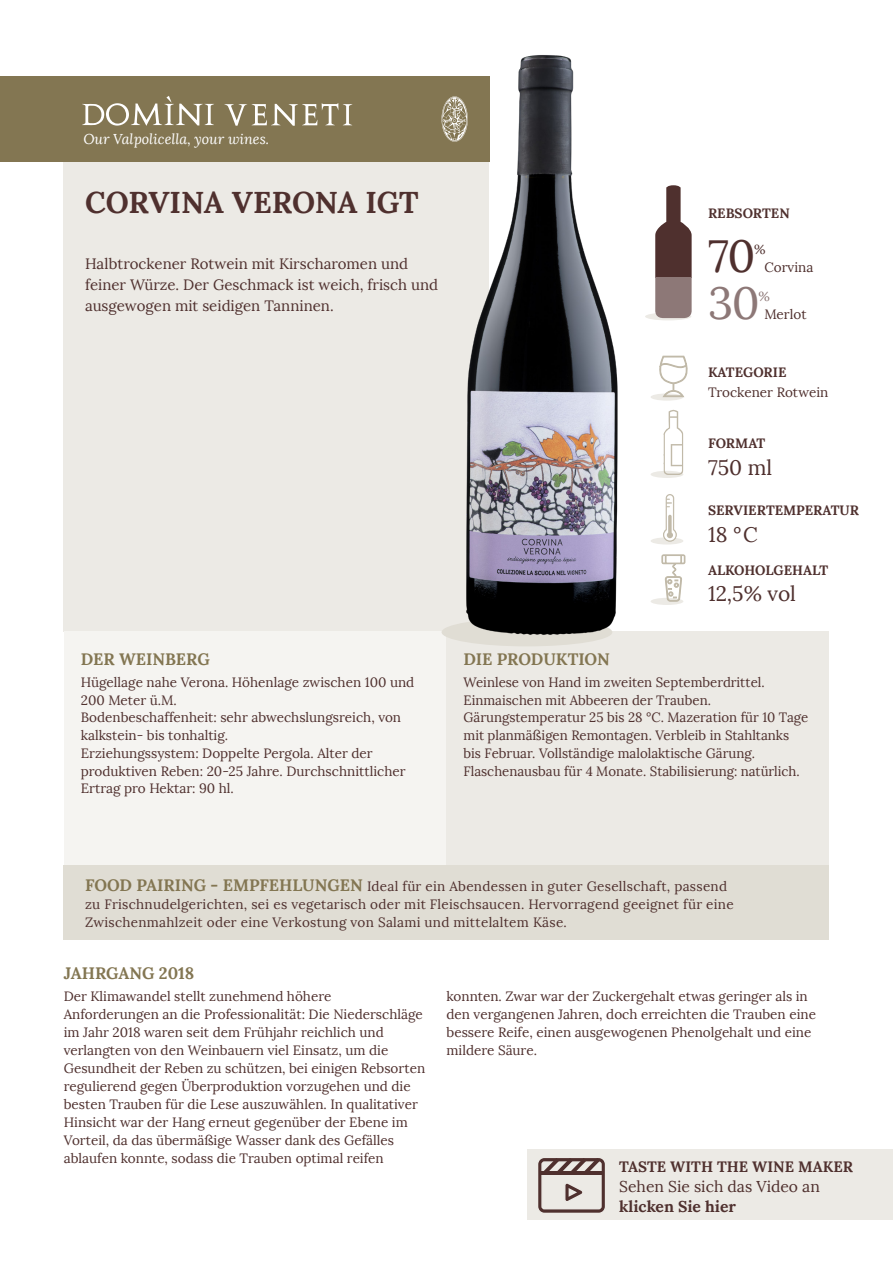
<style>
.page{position:relative;width:893px;height:1263px;background:#fff}
.page>*{position:absolute;margin:0;border:0;box-sizing:border-box;transform-origin:0 0}
.t1{font:45px "Lora";color:#4f302e}
.t2{font:45px "Lora";color:#8d7877}
.t3{font:700 30px "Lora";letter-spacing:-.005em;color:#4f302e}
.t4{font:21px "Lora";color:#4f302e}
.t5{font:700 16.5px "Lora";color:#837652}
.t6{font:15.75px "Lora";color:#4f302e}
.t7{font:700 15.75px "Lora";color:#4f302e}
.t8{font:15px/21px "Lora";color:#4f302e}
.t9{font:700 15px "Lora";color:#4f302e}
.t10{font:italic 14.25px "Lora";color:#fff}
.t11{font:13.5px/18px "Lora";color:#4f302e}
.t12{font:13.5px/18px "Lora";letter-spacing:.02em;color:#4f302e}
.t13{font:700 13.5px "Lora";color:#4f302e}
.t14{font:13.2px "Lora";color:#4f302e}
.t15{font:13.2px "Lora";color:#8d7877}
.s1{font-weight:700;font-size:16.5px;color:#837652}
</style>
<div class="page">
<div style="left:651px;top:598px;width:32px;height:7px;background:#eceae5;border-radius:50%"></div>
<div style="left:651px;top:393px;width:32px;height:8px;background:#eceae5;border-radius:50%"></div>
<svg style="left:659px;top:355px;width:29px;height:43px"></svg>
<svg style="left:662px;top:554px;width:23px;height:47px"></svg>
<div style="left:651px;top:471px;width:32px;height:7px;background:#eceae5;border-radius:50%"></div>
<svg style="left:663px;top:409px;width:20px;height:66px"></svg>
<div style="left:651px;top:537px;width:32px;height:7px;background:#eceae5;border-radius:50%"></div>
<svg style="left:663px;top:494px;width:14px;height:48px"></svg>
<div style="left:64px;top:865px;width:765px;height:75px;background:#e0ddd4"></div>
<div style="left:64px;top:162px;width:425px;height:469px;background:#eceae5"></div>
<div style="left:64px;top:631px;width:382px;height:234px;background:#f5f4f1"></div>
<div style="left:446px;top:631px;width:383px;height:234px;background:#eceae5"></div>
<div style="left:442px;top:618px;width:170px;height:28px;background:#e0ddd4;border-radius:50%"></div>
<img style="left:454px;top:55px;width:164px;height:591px">
<div style="left:645px;top:313px;width:46px;height:7px;background:#eceae5;border-radius:50%"></div>
<svg style="left:655px;top:185px;width:37px;height:93px"></svg>
<div style="left:655px;top:278px;width:37px;height:40px;background:#8d7877"></div>
<div style="left:0;top:77px;width:489px;height:85px;background:#837652"></div>
<svg style="left:82px;top:96px;width:132px;height:30px"></svg>
<svg style="left:224px;top:103px;width:129px;height:23px"></svg>
<svg style="left:442px;top:96px;width:26px;height:46px"></svg>
<div style="left:527px;top:1149px;width:366px;height:70px;background:#eceae5"></div>
<svg style="left:538px;top:1158px;width:67px;height:55px"></svg>
<p class="t10" style="left:83px;top:130px;width:187px">Our Valpolicella, your wines.</p>
<p class="t3" style="left:85px;top:183px;width:335px">CORVINA VERONA IGT</p>
<p class="t8" style="left:85px;top:254px;width:355px">Halbtrockener Rotwein mit Kirscharomen und feiner Würze. Der Geschmack ist weich, frisch und ausgewogen mit seidigen Tanninen.</p>
<p class="t5" style="left:81px;top:648px;width:131px">DER WEINBERG</p>
<p class="t11" style="left:81px;top:673px;width:335px">Hügellage nahe Verona. Höhenlage zwischen 100 und<br>200 Meter ü.M.</p>
<p class="t11" style="left:81px;top:709px;width:322px">Bodenbeschaffenheit: sehr abwechslungsreich, von kalkstein- bis tonhaltig.</p>
<p class="t11" style="left:81px;top:744px;width:326px">Erziehungssystem: Doppelte Pergola. Alter der produktiven Reben: 20-25 Jahre. Durchschnittlicher<br>Ertrag pro Hektar: 90 hl.</p>
<p class="t13" style="left:708px;top:205px;width:83px">REBSORTEN</p>
<p class="t1" style="left:708px;top:228px;width:49px">70</p>
<p class="t14" style="left:754px;top:241px;width:13px">%</p>
<p class="t2" style="left:708px;top:275px;width:53px">30</p>
<p class="t15" style="left:758px;top:288px;width:13px">%</p>
<p class="t11" style="left:764px;top:258px;width:51px">Corvina</p>
<p class="t11" style="left:764px;top:305px;width:44px">Merlot</p>
<p class="t13" style="left:708px;top:363px;width:80px">KATEGORIE</p>
<p class="t11" style="left:708px;top:384px;width:122px">Trockener Rotwein</p>
<p class="t13" style="left:708px;top:435px;width:59px">FORMAT</p>
<p class="t4" style="left:708px;top:455px;width:66px">750 ml</p>
<p class="t13" style="left:708px;top:502px;width:153px">SERVIERTEMPERATUR</p>
<p class="t4" style="left:708px;top:521px;width:51px">18 °C</p>
<p class="t13" style="left:708px;top:561px;width:122px">ALKOHOLGEHALT</p>
<p class="t4" style="left:708px;top:581px;width:89px">12,5% vol</p>
<p class="t5" style="left:463px;top:648px;width:148px">DIE PRODUKTION</p>
<p class="t11" style="left:463px;top:673px;width:346px">Weinlese von Hand im zweiten Septemberdrittel.<br>Einmaischen mit Abbeeren der Trauben.<br>Gärungstemperatur 25 bis 28 °C. Mazeration für 10 Tage mit planmäßigen Remontagen. Verbleib in Stahltanks bis Februar. Vollständige malolaktische Gärung.<br>Flaschenausbau für 4 Monate. Stabilisierung: natürlich.</p>
<p class="t12" style="left:85px;top:877px;width:650px"><span class="s1">FOOD PAIRING - EMPFEHLUNGEN</span> Ideal für ein Abendessen in guter Gesellschaft, passend zu Frischnudelgerichten, sei es vegetarisch oder mit Fleischsaucen. Hervorragend geeignet für eine<br>Zwischenmahlzeit oder eine Verkostung von Salami und mittelaltem Käse.</p>
<p class="t5" style="left:64px;top:962px;width:132px">JAHRGANG 2018</p>
<p class="t11" style="left:64px;top:988px;width:363px">Der Klimawandel stellt zunehmend höhere Anforderungen an die Professionalität: Die Niederschläge im Jahr 2018 waren seit dem Frühjahr reichlich und verlangten von den Weinbauern viel Einsatz, um die Gesundheit der Reben zu schützen, bei einigen Rebsorten regulierend gegen Überproduktion vorzugehen und die besten Trauben für die Lese auszuwählen. In qualitativer Hinsicht war der Hang erneut gegenüber der Ebene im Vorteil, da das übermäßige Wasser dank des Gefälles ablaufen konnte, sodass die Trauben optimal reifen</p>
<p class="t11" style="left:446px;top:987px;width:371px">konnten. Zwar war der Zuckergehalt etwas geringer als in den vergangenen Jahren, doch erreichten die Trauben eine bessere Reife, einen ausgewogenen Phenolgehalt und eine mildere Säure.</p>
<p class="t9" style="left:619px;top:1157px;width:235px">TASTE WITH THE WINE MAKER</p>
<p class="t6" style="left:619px;top:1177px;width:202px">Sehen Sie sich das Video an</p>
<p class="t7" style="left:619px;top:1196px;width:118px">klicken Sie hier</p>
</div>
